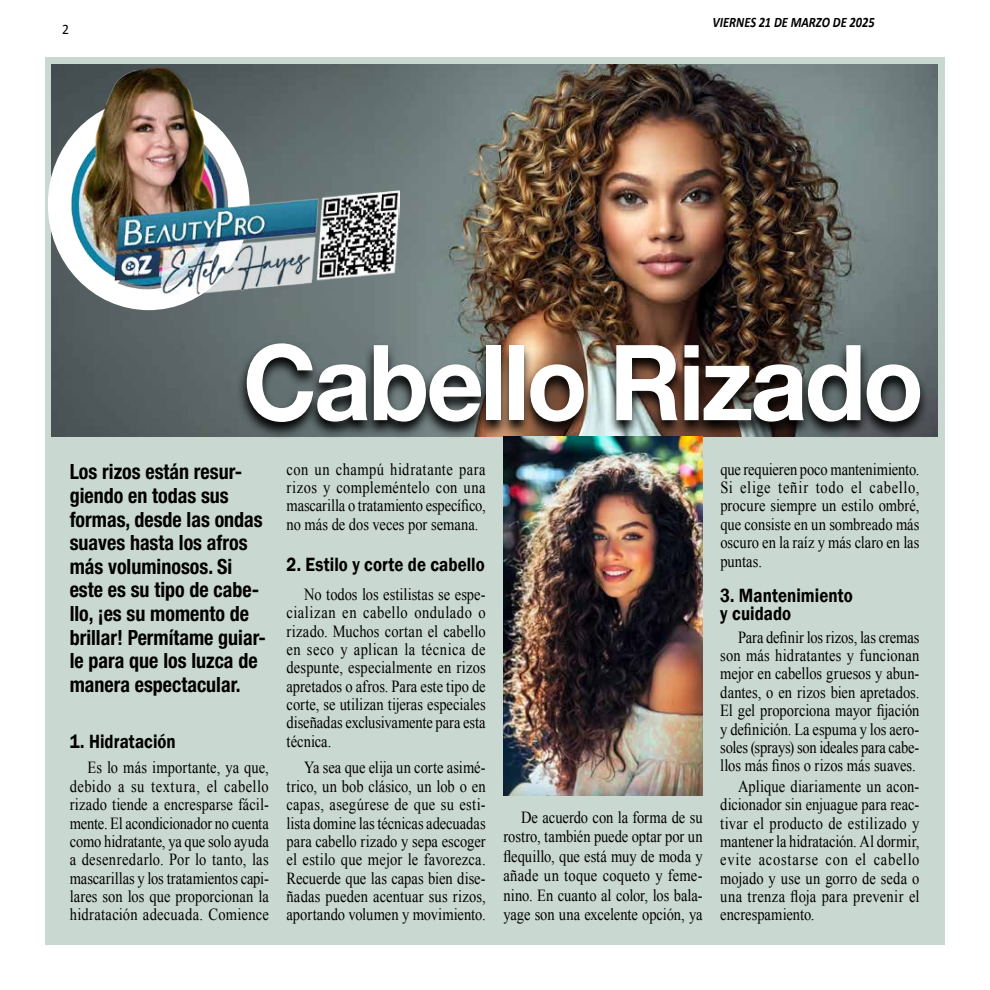
<style>
.page{position:relative;width:990px;height:990px;background:#fff}
.page>*{position:absolute;margin:0;border:0;box-sizing:border-box;transform-origin:0 0}
.t1{font:700 105px "Helvetica Neue";letter-spacing:-.03em;color:#fff;scale:.95 1}
.t2{font:700 condensed 21px/23.6px "Helvetica Neue";color:#000;scale:.95 1}
.t3{font:600 19.75px/18.4px "Franklin Gothic";letter-spacing:.005em;color:#000;scale:.86 1}
.t4{font:16.88px/18.4px "Times New Roman";color:#000;text-align:justify;scale:.86 1}
.t5{font:italic 700 14.5px "Calibri";color:#000;scale:.86 1}
.t6{font:14.5px "Calibri";color:#000;scale:.95 1}
</style>
<div class="page">
<div style="left:45px;top:57px;width:899px;height:888px;background:#c9d8d0"></div>
<img style="left:51px;top:65px;width:887px;height:372px">
<img style="left:51px;top:64px;width:349px;height:241px">
<svg style="left:237px;top:341px;width:693px;height:96px;background:#494742"></svg>
<img style="left:503px;top:437px;width:200px;height:359px">
<p class="t6" style="left:62px;top:20px;width:9px">2</p>
<p class="t5" style="left:712px;top:13px;width:190px">VIERNES 21 DE MARZO DE 2025</p>
<h1 class="t1" style="left:243px;top:318px;width:718px">Cabello Rizado</h1>
<p class="t2" style="left:70px;top:460px;width:208px">Los rizos están resur&shy;giendo en todas sus formas, desde las ondas suaves hasta los afros más voluminosos. Si este es su tipo de cabe&shy;llo, ¡es su momento de brillar! Permítame guiar&shy;le para que los luzca de manera espectacular.</p>
<p class="t3" style="left:70px;top:732px;width:125px">1. Hidratación</p>
<p class="t4" style="left:70px;top:758px;width:233px;text-indent:18px">Es lo más importante, ya que, debido a su textura, el cabello rizado tiende a encresparse fácil&shy;mente. El acondicionador no cuenta como hidratante, ya que solo ayuda a desenredarlo. Por lo tanto, las mascarillas y los tratamientos capi&shy;lares son los que proporcionan la hidratación adecuada. Comience</p>
<p class="t4" style="left:287px;top:460px;width:233px">con un champú hidratante para rizos y compleméntelo con una mascarilla o tratamiento específico, no más de dos veces por semana.</p>
<p class="t3" style="left:287px;top:556px;width:232px">2. Estilo y corte de cabello</p>
<p class="t4" style="left:287px;top:585px;width:233px;text-indent:18px">No todos los estilistas se espe&shy;cializan en cabello ondulado o rizado. Muchos cortan el cabello en seco y aplican la técnica de despunte, especialmente en rizos apretados o afros. Para este tipo de corte, se utilizan tijeras especiales diseñadas exclusivamente para esta técnica.</p>
<p class="t4" style="left:287px;top:758px;width:233px;text-indent:18px">Ya sea que elija un corte asimé&shy;trico, un bob clásico, un lob o en capas, asegúrese de que su esti&shy;lista domine las técnicas adecuadas para cabello rizado y sepa escoger el estilo que mejor le favorezca.<br>Recuerde que las capas bien dise&shy;ñadas pueden acentuar sus rizos, aportando volumen y movimiento.</p>
<p class="t4" style="left:503px;top:807px;width:233px;line-height:19.6px;text-indent:18px">De acuerdo con la forma de su rostro, también puede optar por un flequillo, que está muy de moda y añade un toque coqueto y feme&shy;nino. En cuanto al color, los bala&shy;yage son una excelente opción, ya</p>
<p class="t4" style="left:720px;top:460px;width:233px">que requieren poco mantenimiento.<br>Si elige teñir todo el cabello, procure siempre un estilo ombré, que consiste en un sombreado más oscuro en la raíz y más claro en las puntas.</p>
<p class="t3" style="left:720px;top:586px;width:156px">3. Mantenimiento y cuidado</p>
<p class="t4" style="left:720px;top:628px;width:233px;text-indent:18px">Para definir los rizos, las cremas son más hidratantes y funcionan mejor en cabellos gruesos y abun&shy;dantes, o en rizos bien apretados.<br>El gel proporciona mayor fijación y definición. La espuma y los aero&shy;soles (sprays) son ideales para cabe&shy;llos más finos o rizos más suaves.</p>
<p class="t4" style="left:720px;top:777px;width:233px;text-indent:18px">Aplique diariamente un acon&shy;dicionador sin enjuague para reac&shy;tivar el producto de estilizado y mantener la hidratación. Al dormir, evite acostarse con el cabello mojado y use un gorro de seda o una trenza floja para prevenir el encrespamiento.</p>
</div>
